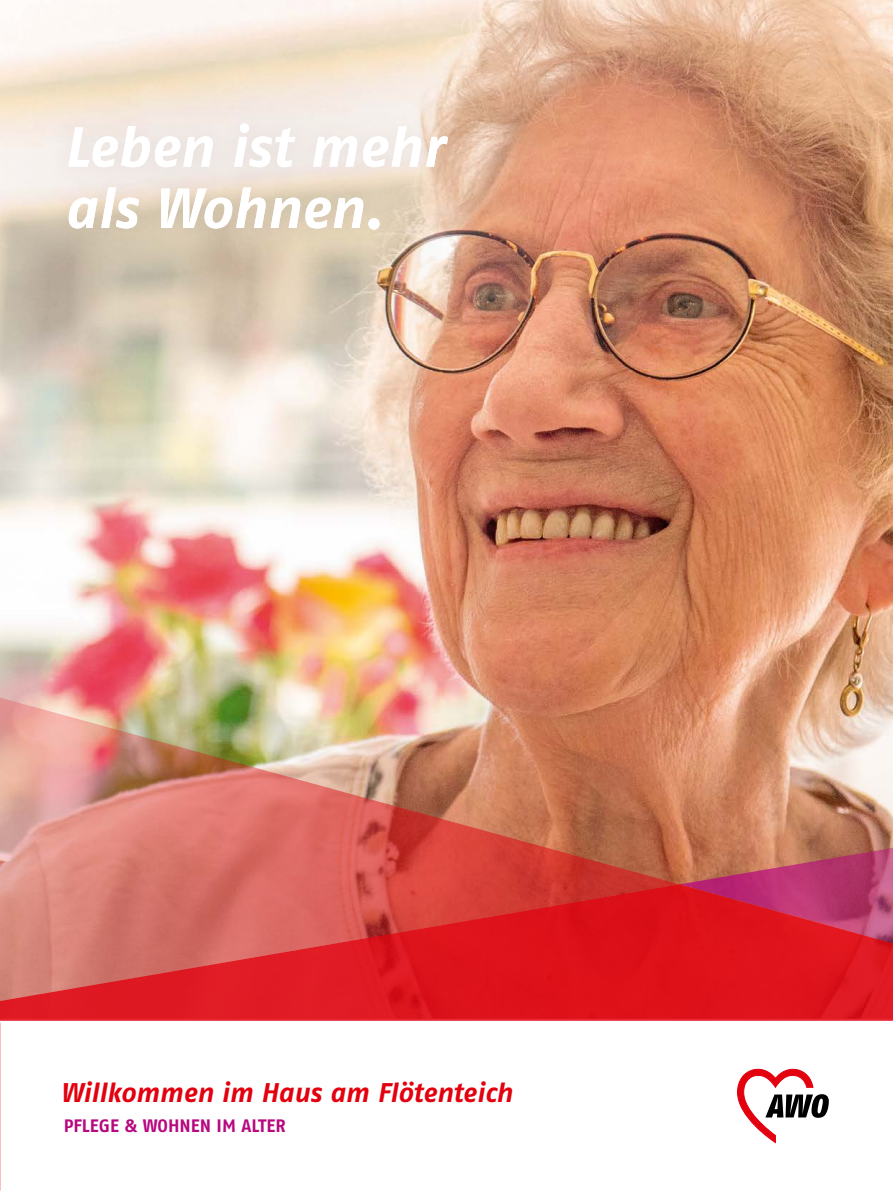
<style>
.page{position:relative;width:893px;height:1191px;background:#fff}
.page>*{position:absolute;margin:0;border:0;box-sizing:border-box;transform-origin:0 0}
.t1{font:italic 700 56.25px/61.2px "Fago No";color:#fff}
.t2{font:italic 700 27px "Fago No";letter-spacing:-.005em;color:#e3000f}
.t3{font:700 18px "Fago No";color:#b7087f}
</style>
<div class="page">
<img style="left:0;top:0;width:893px;height:845px">
<svg style="left:737px;top:1068px;width:92px;height:74px"></svg>
<img style="left:0;top:697px;width:680px;height:187px">
<svg style="left:679px;top:845px;width:214px;height:39px;background:#bc5a62"></svg>
<svg style="left:0;top:884px;width:893px;height:136px;background:#d93238"></svg>
<div style="left:0;top:0;width:621px;height:413px;background:#795c53;opacity:.55"></div>
<div style="left:49px;top:104px;width:419px;height:145px;background:#795c53;opacity:.1"></div>
<h1 class="t1" style="left:64px;top:116px;width:381px">Leben ist mehr als Wohnen.</h1>
<p class="t2" style="left:61px;top:1077px;width:453px">Willkommen im Haus am Flötenteich</p>
<p class="t3" style="left:64px;top:1115px;width:223px">PFLEGE &amp; WOHNEN IM ALTER</p>
</div>
